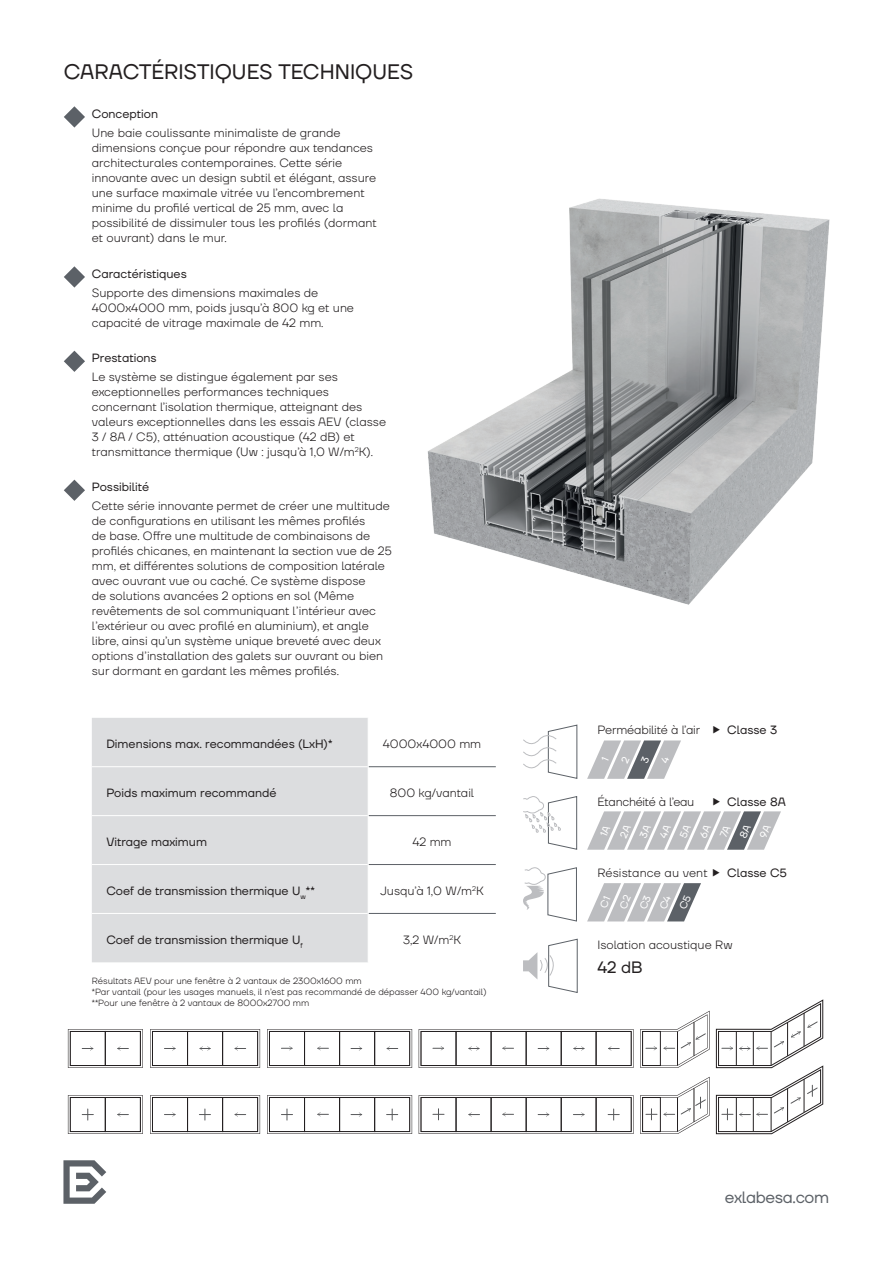
<style>
.page{position:relative;width:893px;height:1263px;background:#fff}
.page>*{position:absolute;margin:0;border:0;box-sizing:border-box;transform-origin:0 0}
.t1{font:21px "TT Firs Neue";color:#231f20}
.t2{font:16.5px "TT Firs Neue";letter-spacing:-.02em;color:#5c6167}
.t3{font:16.5px "TT Firs Neue";color:#231f20}
.t4{font:300 12px/15px "TT Firs Neue";color:#231f20}
.t5{font:12px "TT Firs Neue";color:#231f20}
.t6{font:300 12px "TT Firs Neue";letter-spacing:-.02em;color:#231f20}
.t7{font:300 9px/10.8px "TT Firs Neue";color:#231f20}
</style>
<div class="page">
<svg style="left:68px;top:1029px;width:75px;height:39px"></svg>
<svg style="left:150px;top:1029px;width:110px;height:39px"></svg>
<svg style="left:267px;top:1029px;width:145px;height:39px"></svg>
<svg style="left:419px;top:1029px;width:215px;height:39px"></svg>
<svg style="left:640px;top:1011px;width:70px;height:57px"></svg>
<hr style="left:677px;top:1031px;width:1px;height:34px;background:#231f20">
<hr style="left:694px;top:1022px;width:1px;height:34px;background:#231f20">
<svg style="left:68px;top:1095px;width:75px;height:39px"></svg>
<svg style="left:150px;top:1095px;width:110px;height:39px"></svg>
<svg style="left:267px;top:1095px;width:145px;height:39px"></svg>
<svg style="left:419px;top:1095px;width:215px;height:39px"></svg>
<svg style="left:640px;top:1077px;width:70px;height:57px"></svg>
<svg style="left:716px;top:999px;width:107px;height:135px"></svg>
<img style="left:427px;top:198px;width:403px;height:407px">
<svg style="left:63px;top:1160px;width:43px;height:44px"></svg>
<svg style="left:64px;top:106px;width:21px;height:22px"></svg>
<svg style="left:64px;top:266px;width:21px;height:22px"></svg>
<svg style="left:64px;top:351px;width:21px;height:21px"></svg>
<svg style="left:64px;top:480px;width:21px;height:21px"></svg>
<svg style="left:523px;top:796px;width:54px;height:54px"></svg>
<svg style="left:523px;top:724px;width:55px;height:55px"></svg>
<svg style="left:523px;top:867px;width:54px;height:55px"></svg>
<svg style="left:523px;top:938px;width:55px;height:55px"></svg>
<div style="left:92px;top:718px;width:276px;height:244px;background:#dcdddf"></div>
<hr style="left:92px;top:766px;width:276px;height:1px;background:#fff">
<hr style="left:92px;top:815px;width:276px;height:1px;background:#fff">
<hr style="left:92px;top:864px;width:276px;height:1px;background:#fff">
<hr style="left:92px;top:913px;width:276px;height:1px;background:#fff">
<hr style="left:369px;top:766px;width:127px;height:1px;background:#5c6167">
<hr style="left:369px;top:815px;width:127px;height:1px;background:#5c6167">
<hr style="left:369px;top:864px;width:127px;height:1px;background:#5c6167">
<hr style="left:369px;top:913px;width:127px;height:1px;background:#5c6167">
<svg style="left:587px;top:811px;width:194px;height:39px"></svg>
<svg style="left:587px;top:883px;width:114px;height:38px"></svg>
<svg style="left:587px;top:740px;width:94px;height:39px"></svg>
<h1 class="t1" style="left:64px;top:58px;width:351px">CARACTÉRISTIQUES TECHNIQUES</h1>
<p class="t5" style="left:92px;top:105px;width:68px">Conception</p>
<p class="t4" style="left:92px;top:125px;width:286px">Une baie coulissante minimaliste de grande dimensions conçue pour répondre aux tendances architecturales contemporaines. Cette série innovante avec un design subtil et élégant, assure une surface maximale vitrée vu l’encombrement minime du profilé vertical de 25 mm, avec la possibilité de dissimuler tous les profilés (dormant et ouvrant) dans le mur.</p>
<p class="t5" style="left:92px;top:265px;width:96px">Caractéristiques</p>
<p class="t4" style="left:92px;top:285px;width:264px">Supporte des dimensions maximales de<br>4000x4000 mm, poids jusqu’à 800 kg et une capacité de vitrage maximale de 42 mm.</p>
<p class="t5" style="left:92px;top:350px;width:66px">Prestations</p>
<p class="t4" style="left:92px;top:369px;width:296px">Le système se distingue également par ses exceptionnelles performances techniques concernant l’isolation thermique, atteignant des valeurs exceptionnelles dans les essais AEV (classe 3 / 8A / C5), atténuation acoustique (42 dB) et transmittance thermique (Uw : jusqu’à 1,0 W/m<sup>2</sup>K).</p>
<p class="t5" style="left:92px;top:479px;width:59px">Possibilité</p>
<p class="t4" style="left:92px;top:498px;width:301px">Cette série innovante permet de créer une multitude de configurations en utilisant les mêmes profilés<br>de base. Offre une multitude de combinaisons de profilés chicanes, en maintenant la section vue de 25 mm, et différentes solutions de composition latérale avec ouvrant vue ou caché. Ce système dispose<br>de solutions avancées 2 options en sol (Même revêtements de sol communiquant l’intérieur avec l’extérieur ou avec profilé en aluminium), et angle libre, ainsi qu’un système unique breveté avec deux options d’installation des galets sur ouvrant ou bien sur dormant en gardant les mêmes profilés.</p>
<p class="t5" style="left:106px;top:736px;width:228px">Dimensions max. recommandées (LxH)*</p>
<p class="t4" style="left:383px;top:736px;width:100px">4000x4000 mm</p>
<p class="t5" style="left:106px;top:784px;width:172px">Poids maximum recommandé</p>
<p class="t4" style="left:390px;top:785px;width:86px">800 kg/vantail</p>
<p class="t5" style="left:106px;top:833px;width:102px">Vitrage maximum</p>
<p class="t4" style="left:412px;top:834px;width:41px">42 mm</p>
<p class="t5" style="left:106px;top:882px;width:210px">Coef de transmission thermique U<sub>w</sub>**</p>
<p class="t4" style="left:380px;top:883px;width:105px">Jusqu’à 1,0 W/m<sup>2</sup>K</p>
<p class="t5" style="left:106px;top:931px;width:198px">Coef de transmission thermique U<sub>f</sub></p>
<p class="t4" style="left:403px;top:931px;width:59px">3,2 W/m<sup>2</sup>K</p>
<p class="t7" style="left:92px;top:975px;width:396px">Résultats AEV pour une fenêtre à 2 vantaux de 2300x1600 mm<br>*Par vantail (pour les usages manuels, il n’est pas recommandé de dépasser 400 kg/vantail) **Pour une fenêtre à 2 vantaux de 8000x2700 mm</p>
<p class="t4" style="left:597px;top:722px;width:104px">Perméabilité à l’air</p>
<p class="t5" style="left:727px;top:722px;width:52px">Classe 3</p>
<p class="t6" style="left:597px;top:794px;width:98px">Étanchéité à l’eau</p>
<p class="t5" style="left:727px;top:794px;width:60px">Classe 8A</p>
<p class="t4" style="left:597px;top:865px;width:112px">Résistance au vent</p>
<p class="t5" style="left:727px;top:865px;width:61px">Classe C5</p>
<p class="t4" style="left:597px;top:937px;width:137px">Isolation acoustique Rw</p>
<h2 class="t3" style="left:597px;top:956px;width:47px">42 dB</h2>
<h2 class="t2" style="left:725px;top:1186px;width:106px">exlabesa.com</h2>
</div>
